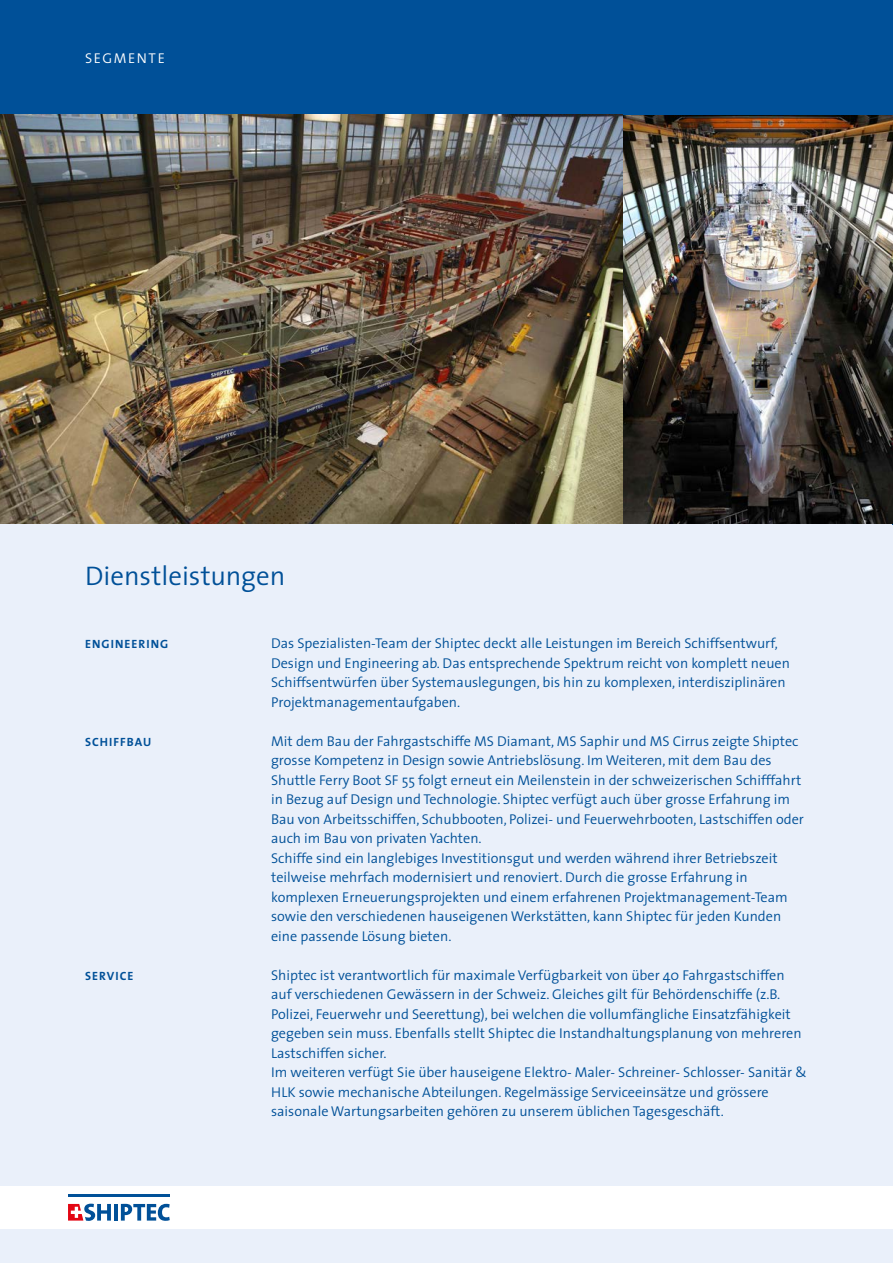
<style>
.page{position:relative;width:893px;height:1263px;background:#fff}
.page>*{position:absolute;margin:0;border:0;box-sizing:border-box;transform-origin:0 0}
.t1{font:300 27px "The Sans";color:#005098}
.t2{font:300 14.25px/19.5px "The Sans";color:#005098}
.t3{font:300 14.25px "The Sans";letter-spacing:.11em;color:#fff}
.t4{font:700 12px "The Sans";letter-spacing:.09em;color:#005098}
</style>
<div class="page">
<div style="left:0;top:523px;width:893px;height:740px;background:#eaf0fa"></div>
<div style="left:0;top:1186px;width:893px;height:43px;background:#fff"></div>
<svg style="left:68px;top:1204px;width:43px;height:17px"></svg>
<hr style="left:114px;top:1204px;width:4px;height:16px;background:#005098">
<svg style="left:121px;top:1204px;width:49px;height:17px"></svg>
<hr style="left:68px;top:1194px;width:101px;height:3px;background:#005098">
<img style="left:0;top:115px;width:893px;height:408px">
<div style="left:0;top:0;width:893px;height:115px;background:#005098"></div>
<p class="t3" style="left:85px;top:46px;width:81px">SEGMENTE</p>
<h1 class="t1" style="left:85px;top:554px;width:202px">Dienstleistungen</h1>
<p class="t4" style="left:85px;top:634px;width:85px">ENGINEERING</p>
<p class="t2" style="left:271px;top:633px;width:520px">Das Spezialisten-Team der Shiptec deckt alle Leistungen im Bereich Schiffsentwurf, Design und Engineering ab. Das entsprechende Spektrum reicht von komplett neuen Schiffsentwürfen über Systemauslegungen, bis hin zu komplexen, interdisziplinären Projektmanagementaufgaben.</p>
<p class="t4" style="left:85px;top:731px;width:68px">SCHIFFBAU</p>
<p class="t2" style="left:271px;top:730px;width:534px">Mit dem Bau der Fahrgastschiffe MS Diamant, MS Saphir und MS Cirrus zeigte Shiptec grosse Kompetenz in Design sowie Antriebslösung. Im Weiteren, mit dem Bau des Shuttle Ferry Boot SF 55 folgt erneut ein Meilenstein in der schweizerischen Schifffahrt in Bezug auf Design und Technologie. Shiptec verfügt auch über grosse Erfahrung im Bau von Arbeitsschiffen, Schubbooten, Polizei- und Feuerwehrbooten, Lastschiffen oder auch im Bau von privaten Yachten.<br>Schiffe sind ein langlebiges Investitionsgut und werden während ihrer Betriebszeit teilweise mehrfach modernisiert und renoviert. Durch die grosse Erfahrung in komplexen Erneuerungsprojekten und einem erfahrenen Projektmanagement-Team sowie den verschiedenen hauseigenen Werkstätten, kann Shiptec für jeden Kunden eine passende Lösung bieten.</p>
<p class="t4" style="left:85px;top:965px;width:50px">SERVICE</p>
<p class="t2" style="left:271px;top:964px;width:537px">Shiptec ist verantwortlich für maximale Verfügbarkeit von über 40 Fahrgastschiffen auf verschiedenen Gewässern in der Schweiz. Gleiches gilt für Behördenschiffe (z.B.<br>Polizei, Feuerwehr und Seerettung), bei welchen die vollumfängliche Einsatzfähigkeit gegeben sein muss. Ebenfalls stellt Shiptec die Instandhaltungsplanung von mehreren Lastschiffen sicher.<br>Im weiteren verfügt Sie über hauseigene Elektro- Maler- Schreiner- Schlosser- Sanitär &amp; HLK sowie mechanische Abteilungen. Regelmässige Serviceeinsätze und grössere saisonale Wartungsarbeiten gehören zu unserem üblichen Tagesgeschäft.</p>
</div>
